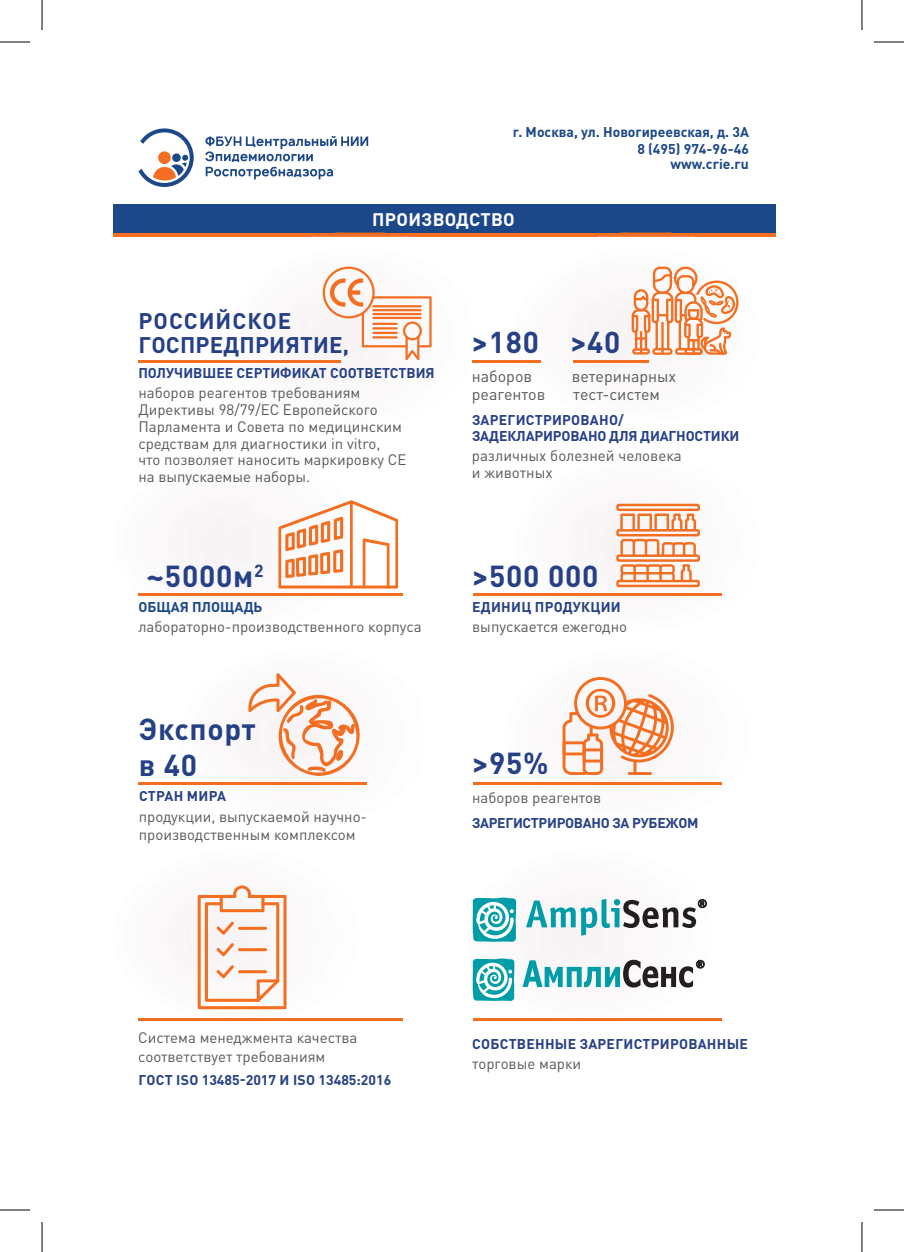
<style>
.page{position:relative;width:904px;height:1252px;background:#fff}
.page>*{position:absolute;margin:0;border:0;box-sizing:border-box;transform-origin:0 0}
.t1{font:700 30px/36px "DIN Pro";letter-spacing:.025em;color:#264085}
.t2{font:700 29.8px "DIN Pro";color:#264085}
.t3{font:700 22.4px/23.6px "DIN Pro";letter-spacing:.01em;color:#264085}
.t4{font:700 18px "DIN Pro";letter-spacing:.02em;color:#fff}
.t5{font:16px "DIN Pro";color:#57585a}
.t6{font:15.2px/16.8px "DIN Pro";color:#57585a}
.t7{font:15px/16.8px "DIN Pro";color:#57585a}
.t8{font:700 14px/15.6px "DIN Pro";color:#264085}
.t9{font:700 14px/16.8px "DIN Pro";color:#1c4788;text-align:right}
.t10{font:700 14px "DIN Pro";letter-spacing:.02em;color:#264085}
.t11{font:700 14px "DIN Pro";letter-spacing:-.02em;color:#264085}
.s1{font-size:29.8px}
</style>
<div class="page">
<svg style="left:138px;top:128px;width:56px;height:59px"></svg>
<svg style="left:205px;top:136px;width:163px;height:43px"></svg>
<svg style="left:113px;top:232px;width:662px;height:5px;background:#c86635"></svg>
<div style="left:113px;top:204px;width:662px;height:28px;background:#1c4788"></div>
<img style="left:211px;top:266px;width:286px;height:103px">
<img style="left:313px;top:232px;width:94px;height:5px">
<img style="left:509px;top:266px;width:230px;height:98px">
<img style="left:598px;top:232px;width:95px;height:5px">
<img style="left:497px;top:362px;width:12px;height:1px">
<img style="left:497px;top:503px;width:225px;height:93px">
<div style="left:138px;top:515px;width:256px;height:79px;background:#f9f6f8"></div>
<img style="left:487px;top:720px;width:235px;height:65px">
<img style="left:138px;top:895px;width:256px;height:124px">
<img style="left:473px;top:897px;width:249px;height:124px">
<hr style="left:472px;top:360px;width:68px;height:2px;background:#f36e21">
<hr style="left:573px;top:360px;width:76px;height:2px;background:#f36e21">
<hr style="left:139px;top:360px;width:202px;height:2px;background:#f36e21">
<hr style="left:138px;top:594px;width:265px;height:2px;background:#f36e21">
<hr style="left:138px;top:1019px;width:265px;height:2px;background:#f36e21">
<hr style="left:472px;top:594px;width:249px;height:2px;background:#f36e21">
<hr style="left:472px;top:1018px;width:249px;height:2px;background:#f36e21">
<svg style="left:472px;top:958px;width:42px;height:43px"></svg>
<svg style="left:522px;top:960px;width:182px;height:27px"></svg>
<svg style="left:472px;top:898px;width:44px;height:44px"></svg>
<svg style="left:526px;top:899px;width:180px;height:37px"></svg>
<hr style="left:138px;top:783px;width:228px;height:2px;background:#f36e21">
<hr style="left:472px;top:783px;width:249px;height:2px;background:#f36e21">
<svg style="left:322px;top:267px;width:109px;height:93px"></svg>
<svg style="left:631px;top:267px;width:107px;height:88px"></svg>
<svg style="left:616px;top:504px;width:83px;height:83px"></svg>
<svg style="left:248px;top:673px;width:112px;height:103px"></svg>
<svg style="left:562px;top:677px;width:111px;height:98px"></svg>
<svg style="left:198px;top:885px;width:88px;height:124px"></svg>
<svg style="left:278px;top:500px;width:120px;height:88px"></svg>
<hr style="left:0;top:42px;width:30px;height:1px;background:#000">
<hr style="left:873px;top:42px;width:30px;height:1px;background:#000">
<hr style="left:0;top:1210px;width:30px;height:1px;background:#000">
<hr style="left:873px;top:1210px;width:30px;height:1px;background:#000">
<hr style="left:42px;top:0;width:1px;height:30px;background:#000">
<hr style="left:42px;top:1222px;width:1px;height:30px;background:#000">
<hr style="left:861px;top:0;width:1px;height:30px;background:#000">
<hr style="left:861px;top:1222px;width:1px;height:30px;background:#000">
<p class="t9" style="left:512px;top:122px;width:237px">г. Москва, ул. Новогиреевская, д. 3А<br>8 (495) 974-96-46</p>
<p class="t9" style="left:670px;top:153px;width:80px">www.crie.ru</p>
<p class="t4" style="left:372px;top:204px;width:144px">ПРОИЗВОДСТВО</p>
<h3 class="t3" style="left:138px;top:307px;width:212px">РОССИЙСКОЕ<br>ГОСПРЕДПРИЯТИЕ,</h3>
<p class="t8" style="left:138px;top:363px;width:298px">ПОЛУЧИВШЕЕ СЕРТИФИКАТ СООТВЕТСТВИЯ</p>
<p class="t7" style="left:138px;top:383px;width:269px">наборов реагентов требованиям Директивы 98/79/EC Европейского Парламента и Совета по медицинским средствам для диагностики in vitro,<br>что позволяет наносить маркировку СЕ на выпускаемые наборы.</p>
<h1 class="t1" style="left:146px;top:554px;width:119px">~5000<span class="s1">м</span><sup>2</sup></h1>
<p class="t9" style="left:138px;top:596px;width:125px">ОБЩАЯ ПЛОЩАДЬ</p>
<p class="t7" style="left:138px;top:617px;width:285px">лабораторно-производственного корпуса</p>
<h1 class="t1" style="left:139px;top:707px;width:118px">Экспорт в 40</h1>
<p class="t10" style="left:139px;top:784px;width:88px">СТРАН МИРА</p>
<p class="t7" style="left:139px;top:806px;width:229px;line-height:18px">продукции, выпускаемой научно&shy;производственным комплексом</p>
<h2 class="t2" style="left:471px;top:317px;width:150px">&gt;180 &gt;40</h2>
<p class="t5" style="left:471px;top:364px;width:62px">наборов</p>
<p class="t5" style="left:571px;top:364px;width:106px">ветеринарных</p>
<p class="t5" style="left:471px;top:382px;width:75px">реагентов</p>
<p class="t5" style="left:573px;top:382px;width:88px">тест-систем</p>
<p class="t8" style="left:472px;top:411px;width:269px">ЗАРЕГИСТРИРОВАНО/<br>ЗАДЕКЛАРИРОВАНО ДЛЯ ДИАГНОСТИКИ</p>
<p class="t6" style="left:471px;top:446px;width:211px">различных болезней человека и животных</p>
<h1 class="t1" style="left:472px;top:554px;width:128px">&gt;500 000</h1>
<p class="t10" style="left:472px;top:595px;width:150px">ЕДИНИЦ ПРОДУКЦИИ</p>
<p class="t6" style="left:472px;top:617px;width:157px">выпускается ежегодно</p>
<h1 class="t1" style="left:472px;top:741px;width:78px">&gt;95%</h1>
<p class="t7" style="left:472px;top:788px;width:130px">наборов реагентов</p>
<p class="t11" style="left:472px;top:811px;width:228px">ЗАРЕГИСТРИРОВАНО ЗА РУБЕЖОМ</p>
<p class="t7" style="left:138px;top:1026px;width:221px;line-height:19.6px">Система менеджмента качества соответствует требованиям</p>
<p class="t8" style="left:138px;top:1071px;width:254px">ГОСТ ISO 13485-2017 И ISO 13485:2016</p>
<p class="t10" style="left:472px;top:1032px;width:277px">CОБСТВЕННЫЕ ЗАРЕГИСТРИРОВАННЫЕ</p>
<p class="t7" style="left:472px;top:1054px;width:111px">торговые марки</p>
</div>
